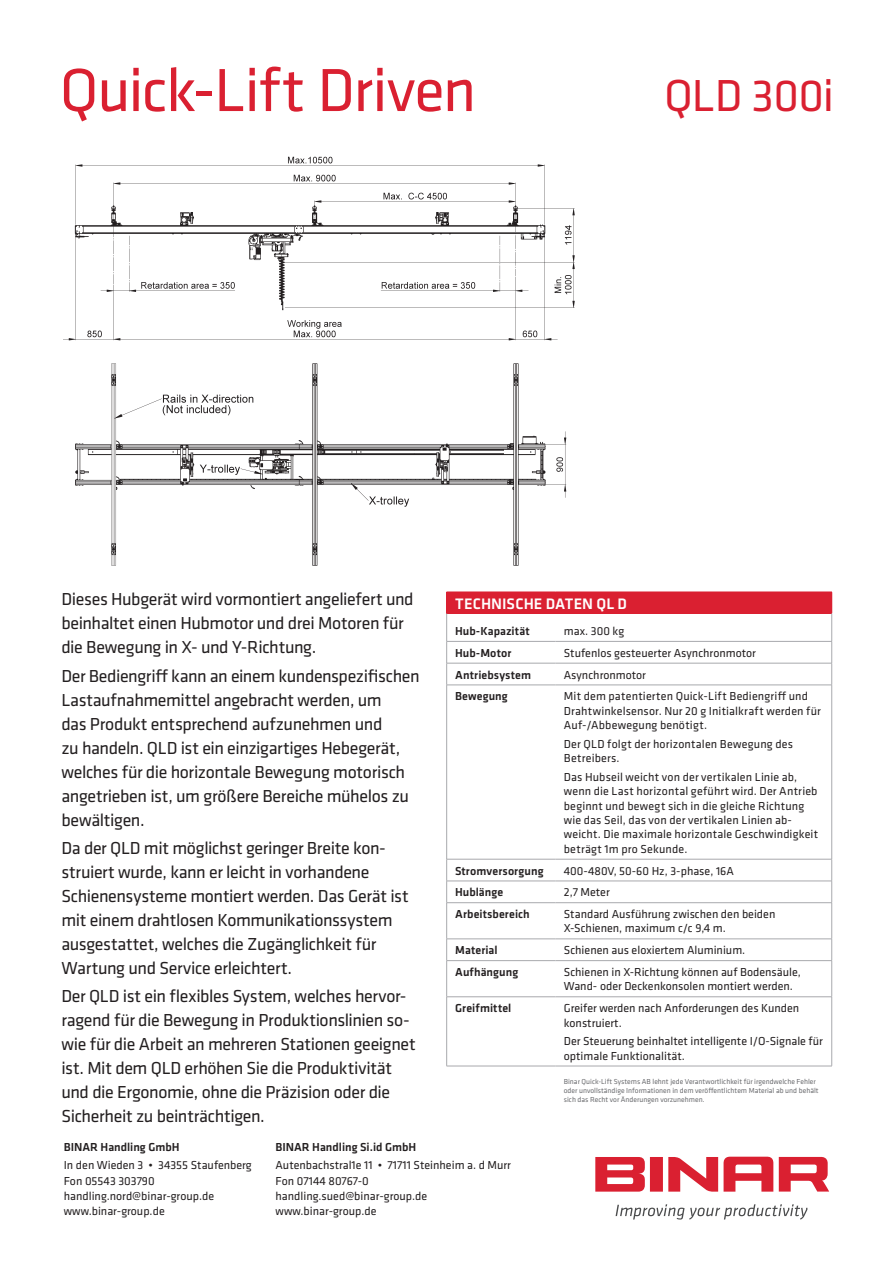
<style>
.page{position:relative;width:893px;height:1263px;background:#fff}
.page>*{position:absolute;margin:0;border:0;box-sizing:border-box;transform-origin:0 0}
.Title_Product_Page2{font:63px "Klavika";letter-spacing:-.025em;color:#da2031}
.Title_Product_Page2-2{font:46.5px "Klavika";letter-spacing:-.02em;color:#da2031}
.Teaser_Page1{font:18px/24px "Klavika";letter-spacing:-.02em;color:#231f20}
.Table_Title{font:500 15.75px "Klavika";letter-spacing:.005em;color:#fff}
.Table_Data{font:12px/14.4px "Klavika";color:#231f20}
.Address_Body{font:12px "Klavika";color:#231f20}
.Table_Item{font:500 12px "Klavika";letter-spacing:.005em;color:#231f20}
.Address_Head{font:500 12px "Klavika";color:#231f20}
.Version{font:7.5px/9px "Klavika";color:#6c6d70}
</style>
<div class="page">
<div style="left:650px;top:1157px;width:13px;height:34px;background:#da2031"></div>
<svg style="left:724px;top:1157px;width:49px;height:34px"></svg>
<svg style="left:668px;top:1157px;width:50px;height:34px"></svg>
<svg style="left:595px;top:1157px;width:50px;height:34px"></svg>
<svg style="left:779px;top:1157px;width:50px;height:34px"></svg>
<svg style="left:616px;top:1204px;width:191px;height:15px"></svg>
<img style="left:63px;top:156px;width:512px;height:185px">
<img style="left:75px;top:363px;width:492px;height:203px">
<div style="left:447px;top:592px;width:385px;height:21px;background:#da2031"></div>
<hr style="left:446px;top:613px;width:109px;height:1px;background:#da2031">
<hr style="left:555px;top:613px;width:277px;height:1px;background:#da2031">
<hr style="left:831px;top:903px;width:1px;height:36px;background:#a8a9ad">
<svg style="left:831px;top:939px;width:1px;height:21px"></svg>
<hr style="left:831px;top:961px;width:1px;height:35px;background:#a8a9ad">
<hr style="left:831px;top:997px;width:1px;height:69px;background:#a8a9ad">
<hr style="left:446px;top:641px;width:109px;height:1px;background:#a8a9ad">
<hr style="left:555px;top:641px;width:277px;height:1px;background:#a8a9ad">
<hr style="left:446px;top:663px;width:109px;height:1px;background:#a8a9ad">
<svg style="left:446px;top:592px;width:1px;height:93px"></svg>
<hr style="left:555px;top:663px;width:277px;height:1px;background:#a8a9ad">
<svg style="left:831px;top:613px;width:1px;height:72px"></svg>
<hr style="left:446px;top:685px;width:109px;height:1px;background:#a8a9ad">
<hr style="left:446px;top:685px;width:1px;height:174px;background:#a8a9ad">
<hr style="left:555px;top:685px;width:277px;height:1px;background:#a8a9ad">
<hr style="left:831px;top:685px;width:1px;height:174px;background:#a8a9ad">
<hr style="left:446px;top:859px;width:109px;height:1px;background:#a8a9ad">
<hr style="left:555px;top:859px;width:277px;height:1px;background:#a8a9ad">
<svg style="left:831px;top:859px;width:1px;height:43px"></svg>
<hr style="left:446px;top:881px;width:109px;height:1px;background:#a8a9ad">
<svg style="left:446px;top:859px;width:1px;height:43px"></svg>
<hr style="left:555px;top:881px;width:277px;height:1px;background:#a8a9ad">
<hr style="left:446px;top:902px;width:109px;height:1px;background:#a8a9ad">
<hr style="left:446px;top:903px;width:1px;height:36px;background:#a8a9ad">
<hr style="left:555px;top:902px;width:277px;height:1px;background:#a8a9ad">
<hr style="left:446px;top:938px;width:109px;height:1px;background:#a8a9ad">
<svg style="left:446px;top:939px;width:1px;height:21px"></svg>
<hr style="left:555px;top:938px;width:277px;height:1px;background:#a8a9ad">
<hr style="left:446px;top:960px;width:109px;height:1px;background:#a8a9ad">
<hr style="left:446px;top:961px;width:1px;height:35px;background:#a8a9ad">
<hr style="left:555px;top:960px;width:277px;height:1px;background:#a8a9ad">
<hr style="left:446px;top:996px;width:109px;height:1px;background:#a8a9ad">
<hr style="left:446px;top:997px;width:1px;height:69px;background:#a8a9ad">
<hr style="left:555px;top:996px;width:277px;height:1px;background:#a8a9ad">
<hr style="left:446px;top:1066px;width:109px;height:1px;background:#a8a9ad">
<hr style="left:555px;top:1066px;width:277px;height:1px;background:#a8a9ad">
<p class="Title_Product_Page2" style="left:60px;top:56px;width:418px">Quick-Lift Driven</p>
<p class="Title_Product_Page2-2" style="left:664px;top:70px;width:172px">QLD 300i</p>
<p class="Teaser_Page1" style="left:61px;top:588px;width:354px">Dieses Hubgerät wird vormontiert angeliefert und beinhaltet einen Hubmotor und drei Motoren für die Bewegung in X- und Y-Richtung.</p>
<p class="Teaser_Page1" style="left:61px;top:664px;width:360px">Der Bediengriff kann an einem kundenspezifischen Lastaufnahmemittel angebracht werden, um<br>das Produkt entsprechend aufzunehmen und<br>zu handeln. QLD ist ein einzigartiges Hebegerät, welches für die horizontale Bewegung motorisch angetrieben ist, um größere Bereiche mühelos zu bewältigen.</p>
<p class="Teaser_Page1" style="left:61px;top:836px;width:349px">Da der QLD mit möglichst geringer Breite kon&shy;struiert wurde, kann er leicht in vorhandene Schienensysteme montiert werden. Das Gerät ist mit einem drahtlosen Kommunikationssystem ausgestattet, welches die Zugänglichkeit für Wartung und Service erleichtert.</p>
<p class="Teaser_Page1" style="left:61px;top:984px;width:356px">Der QLD ist ein flexibles System, welches hervor&shy;ragend für die Bewegung in Produktionslinien so&shy;wie für die Arbeit an mehreren Stationen geeignet ist. Mit dem QLD erhöhen Sie die Produktivität und die Ergonomie, ohne die Präzision oder die Sicherheit zu beinträchtigen.</p>
<p class="Table_Title" style="left:455px;top:595px;width:173px">TECHNISCHE DATEN QL D</p>
<p class="Table_Item" style="left:455px;top:624px;width:76px">Hub-Kapazität</p>
<p class="Table_Data" style="left:564px;top:624px;width:62px">max. 300 kg</p>
<p class="Table_Item" style="left:455px;top:646px;width:58px">Hub-Motor</p>
<p class="Table_Data" style="left:564px;top:646px;width:194px">Stufenlos gesteuerter Asynchronmotor</p>
<p class="Table_Item" style="left:455px;top:668px;width:77px">Antriebsystem</p>
<p class="Table_Data" style="left:564px;top:667px;width:84px">Asynchronmotor</p>
<p class="Table_Item" style="left:455px;top:690px;width:54px">Bewegung</p>
<p class="Table_Data" style="left:564px;top:689px;width:259px">Mit dem patentierten Quick-Lift Bediengriff und<br>Drahtwinkelsensor. Nur 20 g Initialkraft werden für<br>Auf-/Abbewegung benötigt.</p>
<p class="Table_Data" style="left:564px;top:737px;width:231px">Der QLD folgt der horizontalen Bewegung des<br>Betreibers.</p>
<p class="Table_Data" style="left:564px;top:770px;width:256px">Das Hubseil weicht von der vertikalen Linie ab, wenn die Last horizontal geführt wird. Der Antrieb beginnt und bewegt sich in die gleiche Richtung wie das Seil, das von der vertikalen Linien ab&shy;weicht. Die maximale horizontale Geschwindigkeit beträgt 1m pro Sekunde.</p>
<p class="Table_Item" style="left:455px;top:864px;width:90px">Stromversorgung</p>
<p class="Table_Data" style="left:564px;top:864px;width:171px">400-480V, 50-60 Hz, 3-phase, 16A</p>
<p class="Table_Item" style="left:455px;top:886px;width:50px">Hublänge</p>
<p class="Table_Data" style="left:564px;top:885px;width:47px">2,7 Meter</p>
<p class="Table_Item" style="left:455px;top:907px;width:76px">Arbeitsbereich</p>
<p class="Table_Data" style="left:564px;top:907px;width:213px">Standard Ausführung zwischen den beiden<br>X-Schienen, maximum c/c 9,4 m.</p>
<p class="Table_Item" style="left:455px;top:944px;width:44px">Material</p>
<p class="Table_Data" style="left:564px;top:943px;width:183px">Schienen aus eloxiertem Aluminium.</p>
<p class="Table_Item" style="left:455px;top:965px;width:65px">Aufhängung</p>
<p class="Table_Data" style="left:564px;top:965px;width:238px">Schienen in X-Richtung können auf Bodensäule,<br>Wand- oder Deckenkonsolen montiert werden.</p>
<p class="Table_Item" style="left:455px;top:1002px;width:58px">Greifmittel</p>
<p class="Table_Data" style="left:564px;top:1001px;width:237px">Greifer werden nach Anforderungen des Kunden konstruiert.</p>
<p class="Table_Data" style="left:564px;top:1034px;width:261px">Der Steuerung beinhaltet intelligente I/O-Signale für optimale Funktionalität.</p>
<p class="Version" style="left:564px;top:1077px;width:256px">Binar Quick-Lift Systems AB lehnt jede Verantwortlichkeit für irgendwelche Fehler oder unvollständige Informationen in dem veröffentlichtem Material ab und behält sich das Recht vor Änderungen vorzunehmen.</p>
<p class="Address_Head" style="left:64px;top:1140px;width:117px">BINAR Handling GmbH</p>
<p class="Address_Body" style="left:64px;top:1159px;width:190px">In den Wieden 3 • 34355 Staufenberg</p>
<p class="Address_Body" style="left:64px;top:1174px;width:92px">Fon 05543 303790</p>
<p class="Address_Body" style="left:64px;top:1189px;width:152px">handling.nord@binar-group.de</p>
<p class="Address_Body" style="left:64px;top:1205px;width:102px">www.binar-group.de</p>
<p class="Address_Head" style="left:276px;top:1140px;width:142px">BINAR Handling Si.id GmbH</p>
<p class="Address_Body" style="left:276px;top:1159px;width:237px">Autenbachstral1e 11 • 71711 Steinheim a. d Murr</p>
<p class="Address_Body" style="left:276px;top:1174px;width:95px">Fon 07144 80767-0</p>
<p class="Address_Body" style="left:276px;top:1189px;width:153px">handling.sued@binar-group.de</p>
<p class="Address_Body" style="left:276px;top:1205px;width:102px">www.binar-group.de</p>
</div>
